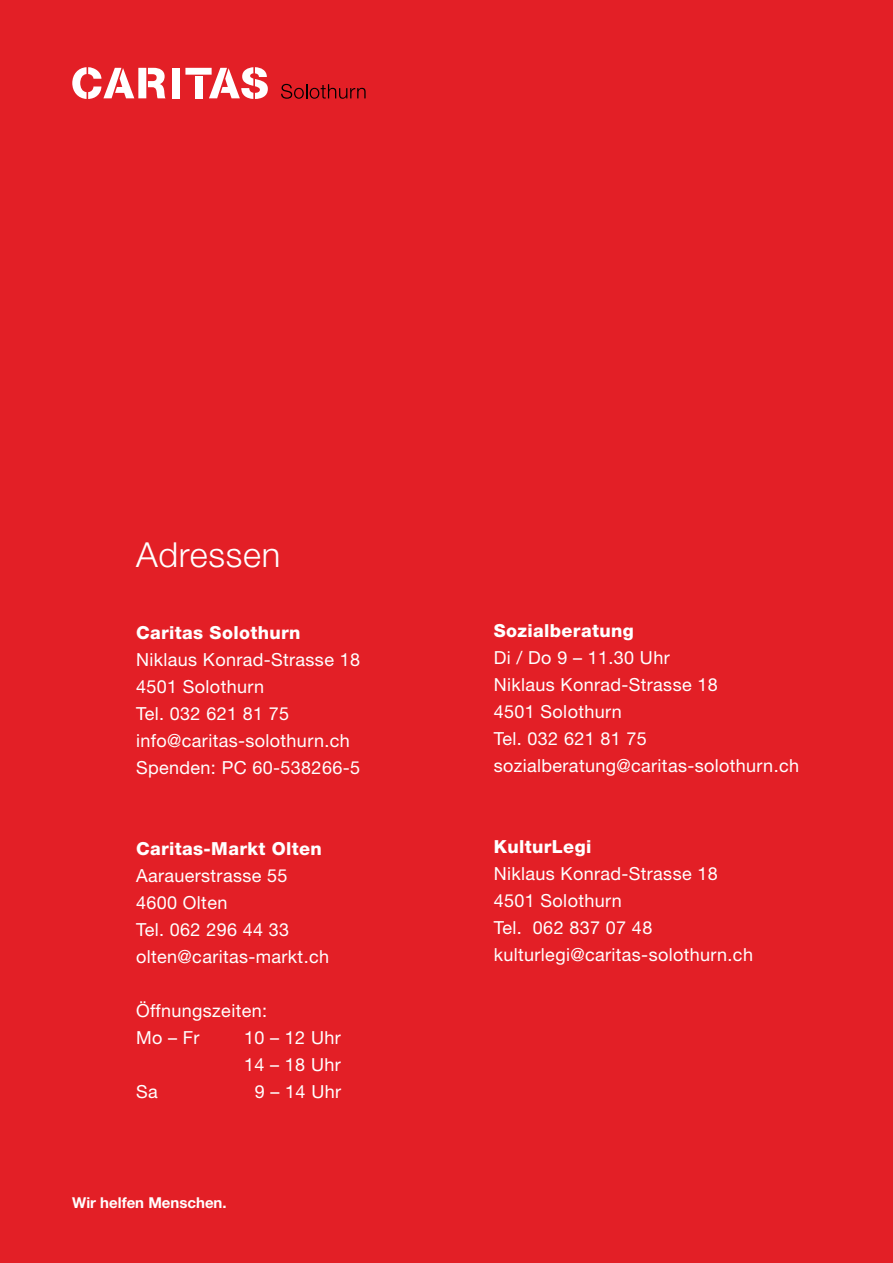
<style>
.page{position:relative;width:893px;height:1263px;background:#e31f26}
.page>*{position:absolute;margin:0;border:0;box-sizing:border-box;transform-origin:0 0}
.t1{font:300 34.5px "Helvetica Neue";letter-spacing:.02em;color:#fff}
.t2{font:18px/27px "Helvetica Neue";letter-spacing:.02em;color:#fff}
.t3{font:800 18px "Helvetica Neue";letter-spacing:.02em;color:#fff}
.t4{font:700 15px "Helvetica Neue";color:#fff}
</style>
<div class="page">
<svg style="left:281px;top:84px;width:85px;height:15px"></svg>
<div style="left:172px;top:68px;width:8px;height:30px;background:#fff"></div>
<svg style="left:72px;top:67px;width:94px;height:32px"></svg>
<svg style="left:185px;top:67px;width:83px;height:32px"></svg>
<h1 class="t1" style="left:136px;top:533px;width:146px">Adressen</h1>
<p class="t3" style="left:136px;top:622px;width:166px">Caritas Solothurn</p>
<p class="t2" style="left:136px;top:646px;width:226px">Niklaus Konrad-Strasse 18<br>4501 Solothurn<br>Tel. 032 621 81 75 info@caritas-solothurn.ch<br>Spenden: PC 60-538266-5</p>
<p class="t3" style="left:136px;top:838px;width:187px">Caritas-Markt Olten</p>
<p class="t2" style="left:136px;top:862px;width:194px">Aarauerstrasse 55<br>4600 Olten<br>Tel. 062 296 44 33 olten@caritas-markt.ch</p>
<p class="t2" style="left:136px;top:997px;width:133px">Öffnungszeiten:<br>Mo – Fr</p>
<p class="t2" style="left:244px;top:1024px;width:98px">10 – 12 Uhr<br>14 – 18 Uhr</p>
<p class="t2" style="left:136px;top:1078px;width:23px">Sa</p>
<p class="t2" style="left:255px;top:1078px;width:88px">9 – 14 Uhr</p>
<p class="t4" style="left:72px;top:1193px;width:156px">Wir helfen Menschen.</p>
<p class="t3" style="left:494px;top:620px;width:142px">Sozialberatung</p>
<p class="t2" style="left:494px;top:644px;width:307px">Di / Do 9 – 11.30 Uhr<br>Niklaus Konrad-Strasse 18<br>4501 Solothurn<br>Tel. 032 621 81 75 sozialberatung@caritas-solothurn.ch</p>
<p class="t3" style="left:494px;top:836px;width:99px">KulturLegi</p>
<p class="t2" style="left:494px;top:860px;width:261px">Niklaus Konrad-Strasse 18<br>4501 Solothurn<br>Tel. 062 837 07 48 kulturlegi@caritas-solothurn.ch</p>
</div>
